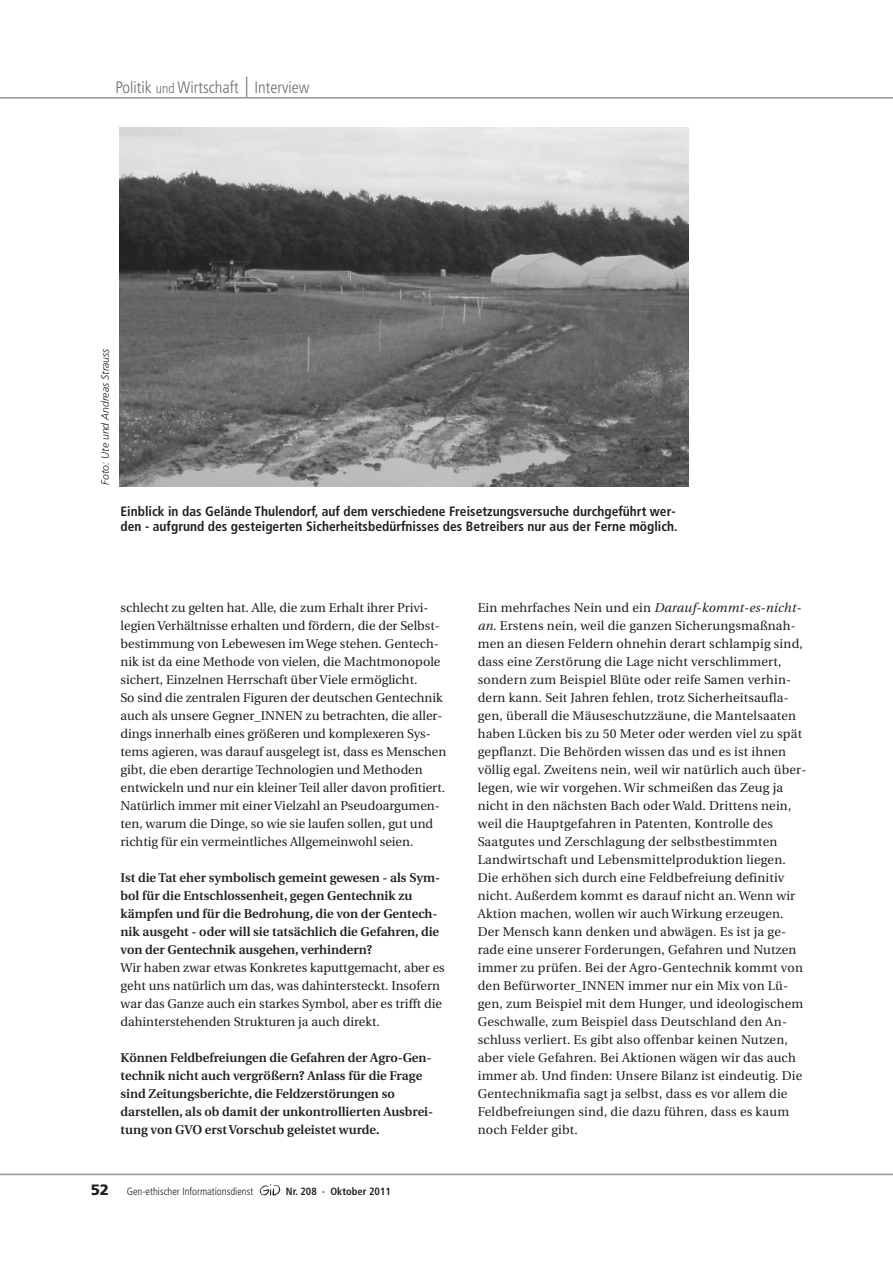
<style>
.page{position:relative;width:893px;height:1263px;background:#fff}
.page>*{position:absolute;margin:0;border:0;box-sizing:border-box;transform-origin:0 0}
.t1{font:300 condensed 16.5px "Frutiger";color:#6c6d70}
.t2{font:900 15px "Frutiger";color:#231f20}
.t3{font:700 condensed 13.5px/15px "Frutiger";color:#231f20}
.t4{font:12.75px/18px "Utopia";letter-spacing:.015em;color:#231f20}
.t5{font:600 12.75px/18px "Utopia";color:#231f20}
.t6{font:300 condensed 10.5px "Frutiger";color:#231f20}
.t7{font:italic 300 10.5px "Frutiger";color:#231f20}
.t8{font:700 condensed 10.5px "Frutiger";color:#231f20}
.s1{font-size:13.5px}
.s2{font-style:italic}
</style>
<div class="page">
<img style="left:260px;top:1184px;width:21px;height:12px">
<hr style="left:0;top:1174px;width:893px;height:1px;background:#939598">
<hr style="left:0;top:97px;width:893px;height:2px;background:#939598">
<svg style="left:246px;top:77px;width:1px;height:20px"></svg>
<img style="left:119px;top:128px;width:570px;height:358px">
<p class="t1" style="left:116px;top:80px;width:196px">Politik <span class="s1">und</span> Wirtschaft Interview</p>
<p class="t7" style="left:101px;top:485px;width:138px;rotate:-90deg">Foto: Ute und Andreas Strauss</p>
<p class="t3" style="left:121px;top:505px;width:559px">Einblick in das Gelände Thulendorf, auf dem verschiedene Freisetzungsversuche durchgeführt wer&shy;den - aufgrund des gesteigerten Sicherheitsbedürfnisses des Betreibers nur aus der Ferne möglich.</p>
<p class="t4" style="left:121px;top:600px;width:327px">schlecht zu gelten hat. Alle, die zum Erhalt ihrer Privi&shy;legien Verhältnisse erhalten und fördern, die der Selbst&shy;bestimmung von Lebewesen im Wege stehen. Gentech&shy;nik ist da eine Methode von vielen, die Machtmonopole sichert, Einzelnen Herrschaft über Viele ermöglicht.<br>So sind die zentralen Figuren der deutschen Gentechnik auch als unsere Gegner_INNEN zu betrachten, die aller&shy;dings innerhalb eines größeren und komplexeren Sys&shy;tems agieren, was darauf ausgelegt ist, dass es Menschen gibt, die eben derartige Technologien und Methoden entwickeln und nur ein kleiner Teil aller davon profitiert.<br>Natürlich immer mit einer Vielzahl an Pseudoargumen&shy;ten, warum die Dinge, so wie sie laufen sollen, gut und richtig für ein vermeintliches Allgemeinwohl seien.</p>
<p class="t5" style="left:121px;top:870px;width:321px">Ist die Tat eher symbolisch gemeint gewesen - als Sym&shy;bol für die Entschlossenheit, gegen Gentechnik zu kämpfen und für die Bedrohung, die von der Gentech&shy;nik ausgeht - oder will sie tatsächlich die Gefahren, die von der Gentechnik ausgehen, verhindern?</p>
<p class="t4" style="left:121px;top:960px;width:326px">Wir haben zwar etwas Konkretes kaputtgemacht, aber es geht uns natürlich um das, was dahintersteckt. Insofern war das Ganze auch ein starkes Symbol, aber es trifft die dahinterstehenden Strukturen ja auch direkt.</p>
<p class="t5" style="left:121px;top:1050px;width:314px">Können Feldbefreiungen die Gefahren der Agro-Gen&shy;technik nicht auch vergrößern? Anlass für die Frage sind Zeitungsberichte, die Feldzerstörungen so darstellen, als ob damit der unkontrollierten Ausbrei&shy;tung von GVO erst Vorschub geleistet wurde.</p>
<p class="t2" style="left:91px;top:1184px;width:20px">52</p>
<p class="t6" style="left:127px;top:1187px;width:128px">Gen-ethischer Informationsdienst</p>
<p class="t8" style="left:286px;top:1187px;width:107px">Nr. 208 · Oktober 2011</p>
<p class="t4" style="left:478px;top:600px;width:330px">Ein mehrfaches Nein und ein <span class="s2">Darauf-kommt-es-nicht&shy;an</span>. Erstens nein, weil die ganzen Sicherungsmaßnah&shy;men an diesen Feldern ohnehin derart schlampig sind, dass eine Zerstörung die Lage nicht verschlimmert, sondern zum Beispiel Blüte oder reife Samen verhin&shy;dern kann. Seit Jahren fehlen, trotz Sicherheitsaufla&shy;gen, überall die Mäuseschutzzäune, die Mantelsaaten haben Lücken bis zu 50 Meter oder werden viel zu spät gepflanzt. Die Behörden wissen das und es ist ihnen völlig egal. Zweitens nein, weil wir natürlich auch über&shy;legen, wie wir vorgehen. Wir schmeißen das Zeug ja nicht in den nächsten Bach oder Wald. Drittens nein, weil die Hauptgefahren in Patenten, Kontrolle des Saatgutes und Zerschlagung der selbstbestimmten Landwirtschaft und Lebensmittelproduktion liegen.<br>Die erhöhen sich durch eine Feldbefreiung definitiv nicht. Außerdem kommt es darauf nicht an. Wenn wir Aktion machen, wollen wir auch Wirkung erzeugen.<br>Der Mensch kann denken und abwägen. Es ist ja ge&shy;rade eine unserer Forderungen, Gefahren und Nutzen immer zu prüfen. Bei der Agro-Gentechnik kommt von den Befürworter_INNEN immer nur ein Mix von Lü&shy;gen, zum Beispiel mit dem Hunger, und ideologischem Geschwalle, zum Beispiel dass Deutschland den An&shy;schluss verliert. Es gibt also offenbar keinen Nutzen, aber viele Gefahren. Bei Aktionen wägen wir das auch immer ab. Und finden: Unsere Bilanz ist eindeutig. Die Gentechnikmafia sagt ja selbst, dass es vor allem die Feldbefreiungen sind, die dazu führen, dass es kaum noch Felder gibt.</p>
</div>
